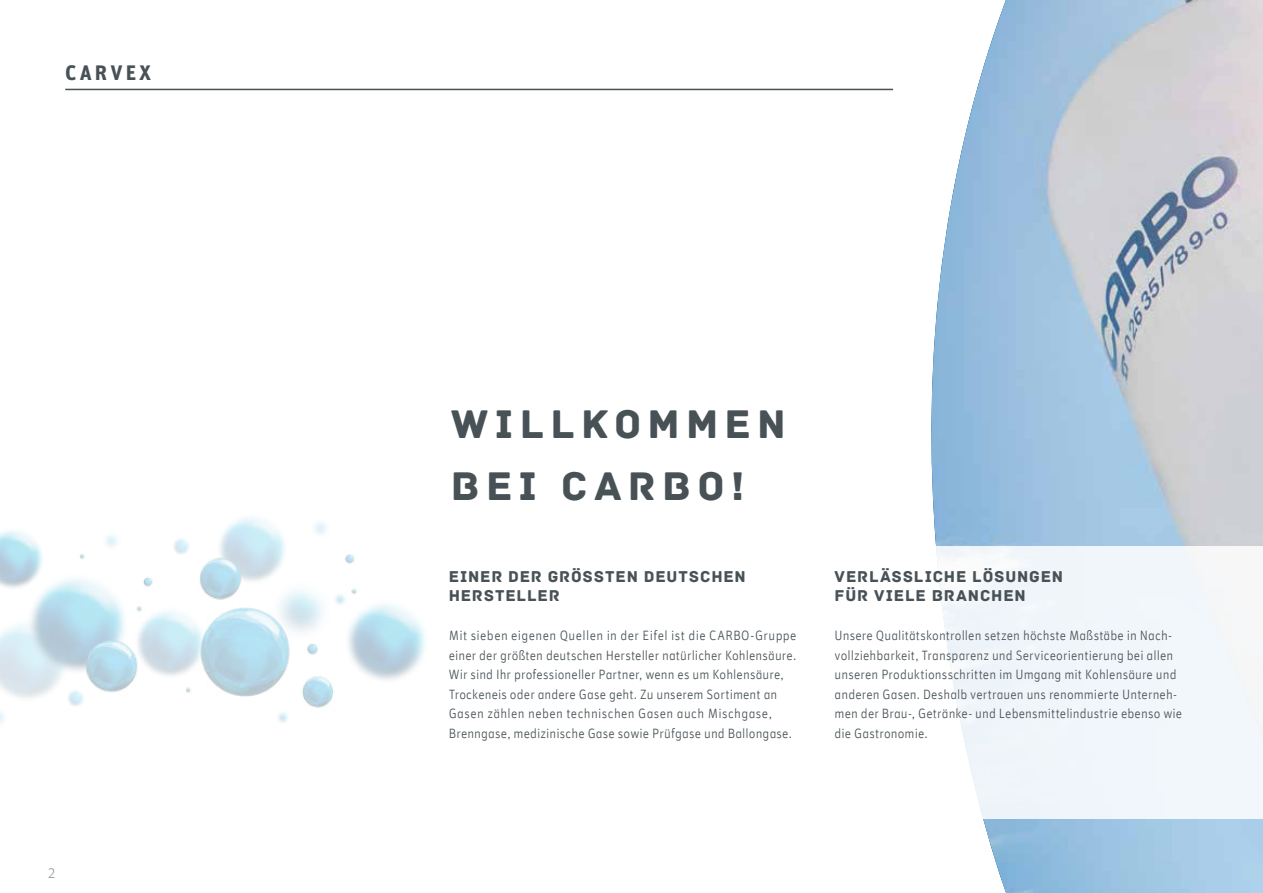
<style>
.page{position:relative;width:1263px;height:893px;background:#fff}
.page>*{position:absolute;margin:0;border:0;box-sizing:border-box;transform-origin:0 0}
.t1{font:42px/61.5px "Archive";letter-spacing:.15em;color:#485155}
.t2{font:700 21px "Unit OT";letter-spacing:.15em;color:#485155}
.t3{font:16.5px/19.5px "Archive";letter-spacing:.05em;color:#485155}
.t4{font:15px "Unit Light Alternate";color:#9a9b9b}
.t5{font:13.5px/19.5px "Unit Light Alternate";letter-spacing:.01em;color:#485155}
</style>
<div class="page">
<img style="left:931px;top:0;width:332px;height:893px">
<div style="left:822px;top:546px;width:441px;height:272px;background:linear-gradient(to right,#fdfeff,#edf3f8)"></div>
<img style="left:0;top:517px;width:425px;height:206px">
<hr style="left:65px;top:89px;width:828px;height:1px;background:#485155">
<h2 class="t2" style="left:65px;top:59px;width:88px">CARVEX</h2>
<p class="t4" style="left:48px;top:864px;width:9px">2</p>
<h1 class="t1" style="left:451px;top:394px;width:337px">WILLKOMMEN<br>BEI CARBO!</h1>
<p class="t3" style="left:449px;top:567px;width:299px">EINER DER GRÖSSTEN DEUTSCHEN<br>HERSTELLER</p>
<p class="t5" style="left:449px;top:626px;width:349px">Mit sieben eigenen Quellen in der Eifel ist die CARBO-Gruppe einer der größten deutschen Hersteller natürlicher Kohlensäure.<br>Wir sind Ihr professioneller Partner, wenn es um Kohlensäure, Trockeneis oder andere Gase geht. Zu unserem Sortiment an Gasen zählen neben technischen Gasen auch Mischgase, Brenngase, medizinische Gase sowie Prüfgase und Ballongase.</p>
<p class="t3" style="left:835px;top:567px;width:230px">VERLÄSSLICHE LÖSUNGEN<br>FÜR VIELE BRANCHEN</p>
<p class="t5" style="left:835px;top:626px;width:349px">Unsere Qualitätskontrollen setzen höchste Maßstäbe in Nach&shy;vollziehbarkeit, Transparenz und Serviceorientierung bei allen unseren Produktionsschritten im Umgang mit Kohlensäure und anderen Gasen. Deshalb vertrauen uns renommierte Unterneh&shy;men der Brau-, Getränke- und Lebensmittelindustrie ebenso wie die Gastronomie.</p>
</div>
